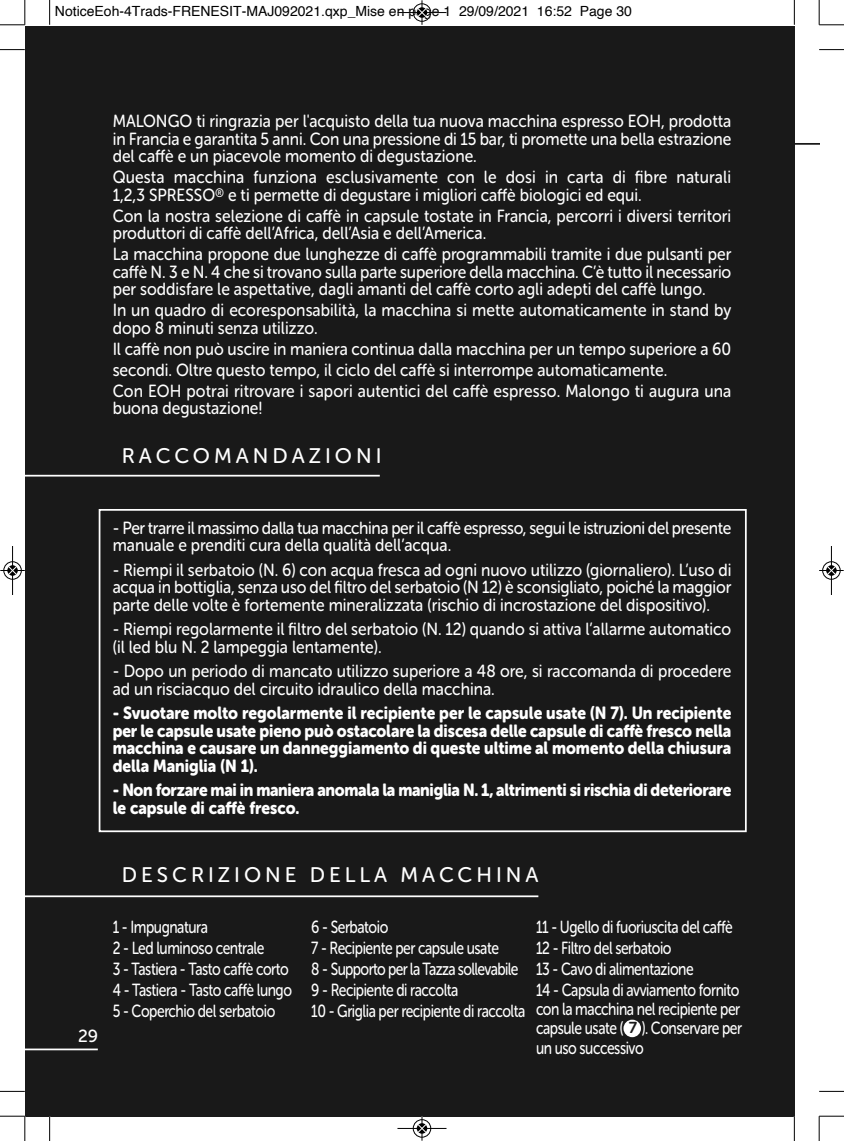
<style>
.page{position:relative;width:844px;height:1141px;background:#fff}
.page>*{position:absolute;margin:0;border:0;box-sizing:border-box;transform-origin:0 0}
.t1{font:21px "Museo Sans Rounded 500";letter-spacing:.19em;color:#fff}
.t2{font:17.5px/17.5px "Museo Sans Rounded 500";color:#fff;scale:.9 1}
.t3{font:17.5px/21px "Museo Sans Rounded 500";letter-spacing:-.03em;color:#fff;scale:.8 1}
.t4{font:17.5px/17.5px "Museo Sans Rounded 900";letter-spacing:-.02em;color:#fff;text-align:justify;scale:.9 1}
.t5{font:17.5px/17.5px "Museo Sans Rounded 500";letter-spacing:-.025em;color:#fff;scale:.9 1}
.t6{font:17.5px/19.2px "Museo Sans Rounded 500";color:#fff;text-align:justify;scale:.8 1}
.t7{font:17.5px "Museo Sans Rounded 500";color:#fff}
.t8{font:15.75px "Museo Sans Rounded 700";color:#191919}
.t9{font:14px "Helvetica";color:#000}
</style>
<div class="page">
<div style="left:25px;top:26px;width:769px;height:1090px;background:#191919"></div>
<hr style="left:25px;top:475px;width:354px;height:2px;background:#fff">
<hr style="left:25px;top:895px;width:513px;height:2px;background:#fff">
<div style="left:99px;top:509px;width:647px;height:323px;border:2px solid #fff"></div>
<hr style="left:794px;top:143px;width:25px;height:2px;background:#191919">
<hr style="left:25px;top:1049px;width:73px;height:1px;background:#fff">
<div style="left:623px;top:1020px;width:17px;height:17px;background:#fff;border-radius:50%"></div>
<svg style="left:49px;top:0;width:1px;height:25px"></svg>
<svg style="left:0;top:49px;width:25px;height:1px"></svg>
<svg style="left:793px;top:0;width:1px;height:25px"></svg>
<svg style="left:819px;top:49px;width:24px;height:1px"></svg>
<svg style="left:49px;top:1116px;width:1px;height:25px"></svg>
<svg style="left:0;top:1091px;width:25px;height:1px"></svg>
<svg style="left:793px;top:1116px;width:1px;height:25px"></svg>
<svg style="left:819px;top:1091px;width:24px;height:1px"></svg>
<svg style="left:0;top:0;width:26px;height:26px"></svg>
<svg style="left:818px;top:0;width:25px;height:26px"></svg>
<svg style="left:0;top:1116px;width:26px;height:25px"></svg>
<svg style="left:818px;top:1116px;width:25px;height:25px"></svg>
<div style="left:412px;top:3px;width:19px;height:19px;border:1px solid #fff;border-radius:50%"></div>
<hr style="left:397px;top:12px;width:49px;height:1px;background:#000">
<div style="left:413px;top:4px;width:18px;height:18px;border:1px solid #000;border-radius:50%"></div>
<svg style="left:417px;top:0;width:9px;height:25px"></svg>
<div style="left:412px;top:1119px;width:19px;height:19px;border:1px solid #fff;border-radius:50%"></div>
<hr style="left:397px;top:1128px;width:49px;height:1px;background:#000">
<div style="left:413px;top:1119px;width:18px;height:18px;border:1px solid #000;border-radius:50%"></div>
<svg style="left:417px;top:1116px;width:9px;height:25px"></svg>
<div style="left:3px;top:561px;width:19px;height:19px;border:1px solid #fff;border-radius:50%"></div>
<hr style="left:12px;top:546px;width:1px;height:49px;background:#000">
<div style="left:4px;top:562px;width:18px;height:17px;border:1px solid #000;border-radius:50%"></div>
<svg style="left:0;top:566px;width:25px;height:9px"></svg>
<div style="left:821px;top:561px;width:19px;height:19px;border:1px solid #fff;border-radius:50%"></div>
<hr style="left:830px;top:546px;width:1px;height:49px;background:#000">
<div style="left:822px;top:562px;width:18px;height:17px;border:1px solid #000;border-radius:50%"></div>
<svg style="left:819px;top:566px;width:24px;height:9px"></svg>
<p class="t9" style="left:55px;top:5px;width:578px">NoticeEoh-4Trads-FRENESIT-MAJ092021.qxp_Mise en page 1 29/09/2021 16:52 Page 30</p>
<p class="t2" style="left:113px;top:114px;width:688px;text-align:justify">MALONGO ti ringrazia per l'acquisto della tua nuova macchina espresso EOH, prodotta in Francia e garantita 5 anni. Con una pressione di 15 bar, ti promette una bella estrazione del caffè e un piacevole momento di degustazione.</p>
<p class="t2" style="left:113px;top:170px;width:688px">Questa macchina funziona esclusivamente con le dosi in carta di fibre naturali<br>1,2,3 SPRESSO<sup>®</sup> e ti permette di degustare i migliori caffè biologici ed equi.</p>
<p class="t2" style="left:113px;top:209px;width:688px">Con la nostra selezione di caffè in capsule tostate in Francia, percorri i diversi territori produttori di caffè dell’Africa, dell’Asia e dell’America.</p>
<p class="t2" style="left:113px;top:247px;width:688px;text-align:justify">La macchina propone due lunghezze di caffè programmabili tramite i due pulsanti per caffè N. 3 e N. 4 che si trovano sulla parte superiore della macchina. C’è tutto il necessario per soddisfare le aspettative, dagli amanti del caffè corto agli adepti del caffè lungo.</p>
<p class="t2" style="left:113px;top:303px;width:688px">In un quadro di ecoresponsabilità, la macchina si mette automaticamente in stand by dopo 8 minuti senza utilizzo.</p>
<p class="t2" style="left:113px;top:340px;width:688px;line-height:21px">Il caffè non può uscire in maniera continua dalla macchina per un tempo superiore a 60 secondi. Oltre questo tempo, il ciclo del caffè si interrompe automaticamente.<br>Con EOH potrai ritrovare i sapori autentici del caffè espresso. Malongo ti augura una</p>
<p class="t2" style="left:113px;top:401px;width:168px">buona degustazione!</p>
<p class="t1" style="left:122px;top:448px;width:261px">RACCOMANDAZIONI</p>
<p class="t5" style="left:113px;top:521px;width:688px">- Per trarre il massimo dalla tua macchina per il caffè espresso, segui le istruzioni del presente manuale e prenditi cura della qualità dell’acqua.</p>
<p class="t2" style="left:113px;top:563px;width:688px;text-align:justify">- Riempi il serbatoio (N. 6) con acqua fresca ad ogni nuovo utilizzo (giornaliero). L’uso di acqua in bottiglia, senza uso del filtro del serbatoio (N 12) è sconsigliato, poiché la maggior parte delle volte è fortemente mineralizzata (rischio di incrostazione del dispositivo).</p>
<p class="t2" style="left:113px;top:622px;width:688px">- Riempi regolarmente il filtro del serbatoio (N. 12) quando si attiva l’allarme automatico (il led blu N. 2 lampeggia lentamente).</p>
<p class="t2" style="left:113px;top:664px;width:688px">- Dopo un periodo di mancato utilizzo superiore a 48 ore, si raccomanda di procedere ad un risciacquo del circuito idraulico della macchina.</p>
<p class="t4" style="left:113px;top:706px;width:688px">- Svuotare molto regolarmente il recipiente per le capsule usate (N 7). Un recipiente per le capsule usate pieno può ostacolare la discesa delle capsule di caffè fresco nella macchina e causare un danneggiamento di queste ultime al momento della chiusura della Maniglia (N 1).</p>
<p class="t4" style="left:113px;top:783px;width:688px">- Non forzare mai in maniera anomala la maniglia N. 1, altrimenti si rischia di deteriorare le capsule di caffè fresco.</p>
<p class="t7" style="left:78px;top:1030px;width:22px">29</p>
<p class="t1" style="left:122px;top:867px;width:418px">DESCRIZIONE DELLA MACCHINA</p>
<p class="t3" style="left:113px;top:918px;width:226px">1 - Impugnatura<br>2 - Led luminoso centrale<br>3 - Tastiera - Tasto caffè corto<br>4 - Tastiera - Tasto caffè lungo<br>5 - Coperchio del serbatoio</p>
<p class="t3" style="left:311px;top:918px;width:269px">6 - Serbatoio<br>7 - Recipiente per capsule usate<br>8 - Supporto per la Tazza sollevabile<br>9 - Recipiente di raccolta<br>10 - Griglia per recipiente di raccolta</p>
<p class="t3" style="left:536px;top:918px;width:256px">11 - Ugello di fuoriuscita del caffè<br>12 - Filtro del serbatoio<br>13 - Cavo di alimentazione<br>14 - Capsula di avviamento fornito</p>
<p class="t6" style="left:536px;top:1001px;width:259px">con la macchina nel recipiente per capsule usate ( ). Conservare per un uso successivo</p>
<p class="t8" style="left:628px;top:1022px;width:10px">7</p>
</div>
